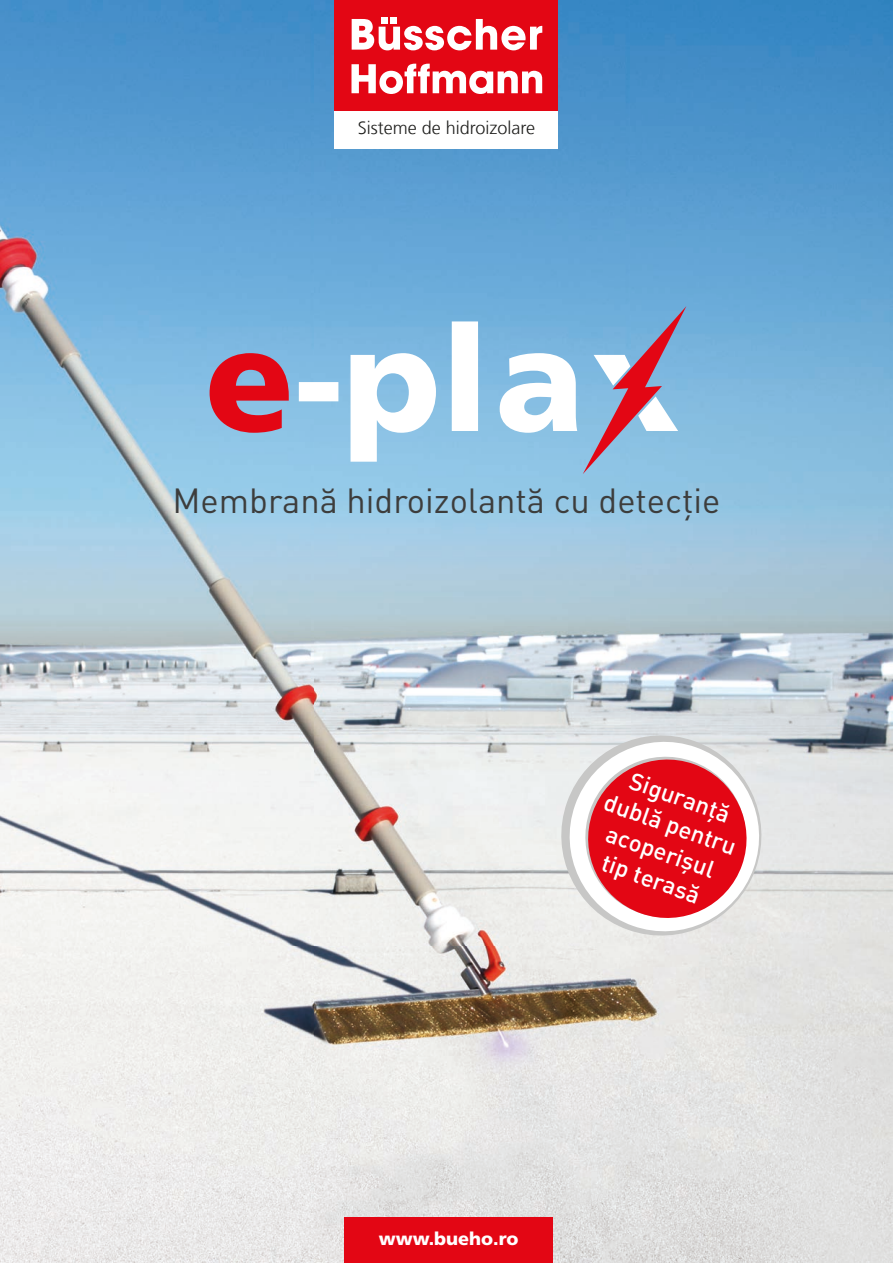
<style>
.page{position:relative;width:893px;height:1263px;background:#fff}
.page>*{position:absolute;margin:0;border:0;box-sizing:border-box;transform-origin:0 0}
.t1{font:34.5px "DIN Pro";color:#3d3d3c}
.t2{font:500 24px/28.8px "FFDIN Pro";color:#fff;text-align:center}
.t3{font:300 18px "Frutiger LT Com";color:#1d1d1b}
.t4{font:900 18px "Frutiger LT Std";color:#fff}
</style>
<div class="page">
<img style="left:0;top:0;width:893px;height:1263px">
<div style="left:344px;top:1218px;width:209px;height:45px;background:#e30614"></div>
<svg style="left:299px;top:321px;width:284px;height:141px"></svg>
<svg style="left:210px;top:353px;width:79px;height:80px;background:#c3455b"></svg>
<svg style="left:583px;top:306px;width:103px;height:168px;background:#99a3c2"></svg>
<div style="left:335px;top:0;width:223px;height:111px;background:#e30614"></div>
<div style="left:381px;top:17px;width:7px;height:7px;background:#fff"></div>
<div style="left:391px;top:17px;width:6px;height:7px;background:#fff"></div>
<svg style="left:352px;top:19px;width:190px;height:31px"></svg>
<svg style="left:351px;top:64px;width:191px;height:30px"></svg>
<div style="left:335px;top:111px;width:223px;height:38px;background:#fff"></div>
<svg style="left:549px;top:723px;width:225px;height:225px;background:#e4e6e6"></svg>
<svg style="left:558px;top:730px;width:213px;height:213px;background:#e2e3e3"></svg>
<svg style="left:575px;top:746px;width:182px;height:182px"></svg>
<p class="t3" style="left:358px;top:117px;width:179px">Sisteme de hidroizolare</p>
<h1 class="t1" style="left:172px;top:473px;width:550px">Membrană hidroizolantă cu detecție</h1>
<p class="t2" style="left:620px;top:758px;width:140px;rotate:19deg">Siguranță dublă pentru acoperișul tip terasă</p>
<p class="t4" style="left:379px;top:1227px;width:141px">www.bueho.ro</p>
</div>
